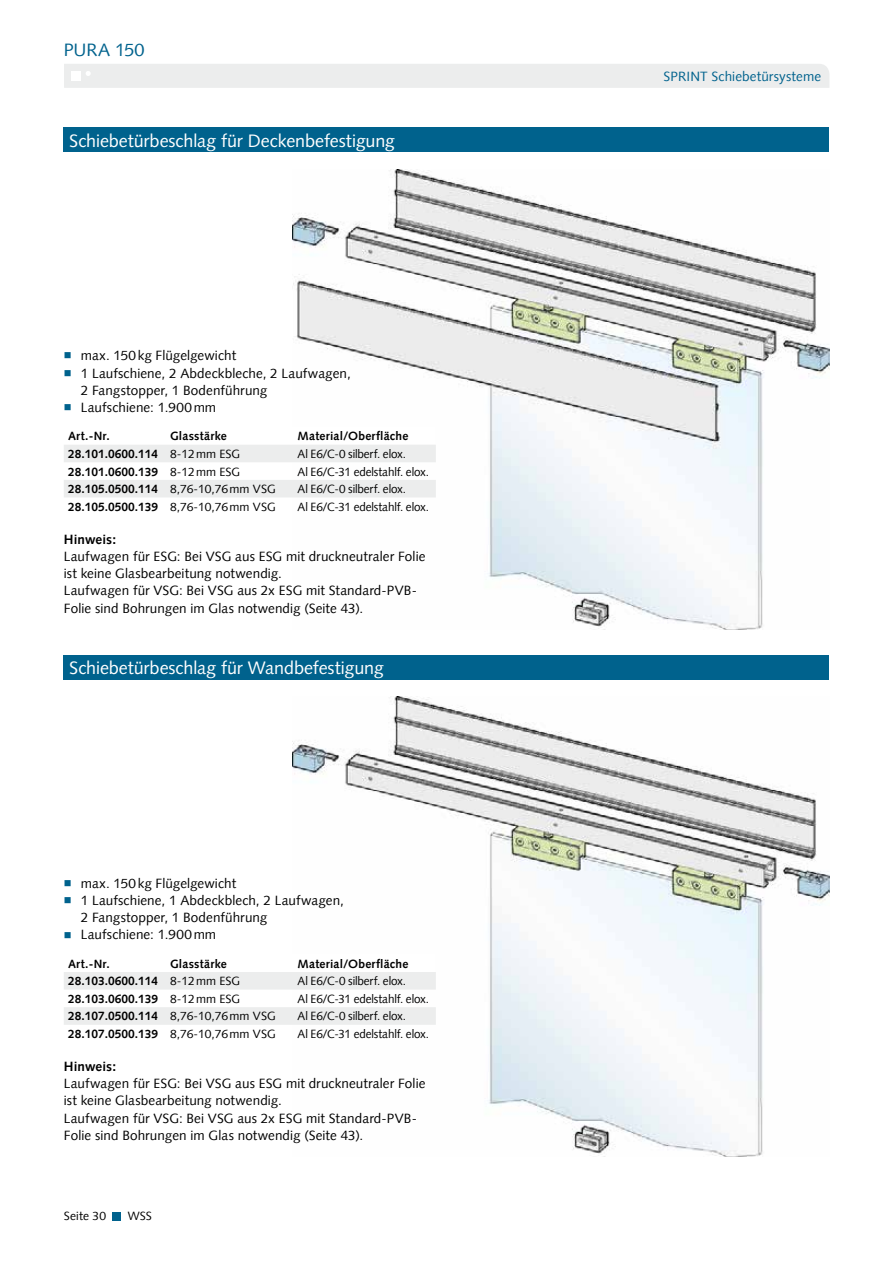
<style>
.page{position:relative;width:893px;height:1263px;background:#fff}
.page>*{position:absolute;margin:0;border:0;box-sizing:border-box;transform-origin:0 0}
.t1{font:18px "Syntax";letter-spacing:-.005em;color:#fff}
.t2{font:18px "Syntax Com";color:#00628d}
.t3{font:13.5px/17.2px "Syntax Com";letter-spacing:.005em;color:#000}
.t4{font:13.5px "Syntax Com";letter-spacing:.01em;color:#00628d}
.t5{font:700 13.5px "Syntax Com";letter-spacing:.005em;color:#000}
.t6{font:700 12px "Syntax Com";color:#000}
.t7{font:12px "Syntax Com";letter-spacing:-.01em;color:#000}
.t8{font:700 12px "Syntax Com";letter-spacing:.02em;color:#000}
.s1{font-weight:400}
</style>
<div class="page">
<div style="left:113px;top:1212px;width:8px;height:8px;background:#00628d"></div>
<div style="left:64px;top:64px;width:765px;height:24px;background:#eceded"></div>
<div style="left:71px;top:71px;width:9px;height:9px;background:#fff"></div>
<img style="left:293px;top:169px;width:536px;height:460px">
<div style="left:64px;top:128px;width:765px;height:24px;background:#00628d"></div>
<svg style="left:64px;top:426px;width:372px;height:71px"></svg>
<img style="left:293px;top:696px;width:536px;height:460px">
<div style="left:64px;top:655px;width:765px;height:24px;background:#00628d"></div>
<svg style="left:64px;top:954px;width:372px;height:71px"></svg>
<h1 class="t2" style="left:64px;top:39px;width:82px">PURA 150</h1>
<h1 class="t1" style="left:69px;top:130px;width:327px">Schiebetürbeschlag für Deckenbefestigung</h1>
<p class="t3" style="left:81px;top:347px;width:271px">max. 150kg Flügelgewicht<br>1 Laufschiene, 2 Abdeckbleche, 2 Laufwagen,<br>2 Fangstopper, 1 Bodenführung<br>Laufschiene: 1.900mm</p>
<p class="t6" style="left:68px;top:429px;width:43px">Art.-Nr.</p>
<p class="t8" style="left:170px;top:429px;width:58px">Glasstärke</p>
<p class="t8" style="left:298px;top:429px;width:112px">Material/Oberfläche</p>
<p class="t6" style="left:68px;top:447px;width:174px">28.101.0600.114 <span class="s1">8-12mm ESG</span></p>
<p class="t7" style="left:298px;top:447px;width:110px">Al E6/C-0 silberf. elox.</p>
<p class="t6" style="left:68px;top:464px;width:174px">28.101.0600.139 <span class="s1">8-12mm ESG</span></p>
<p class="t7" style="left:298px;top:464px;width:133px">Al E6/C-31 edelstahlf. elox.</p>
<p class="t6" style="left:68px;top:482px;width:209px">28.105.0500.114 <span class="s1">8,76-10,76mm VSG</span></p>
<p class="t7" style="left:298px;top:482px;width:110px">Al E6/C-0 silberf. elox.</p>
<p class="t6" style="left:68px;top:499px;width:209px">28.105.0500.139 <span class="s1">8,76-10,76mm VSG</span></p>
<p class="t7" style="left:298px;top:499px;width:133px">Al E6/C-31 edelstahlf. elox.</p>
<p class="t5" style="left:64px;top:531px;width:54px">Hinweis:</p>
<p class="t3" style="left:64px;top:548px;width:363px">Laufwagen für ESG: Bei VSG aus ESG mit druckneutraler Folie ist keine Glasbearbeitung notwendig.<br>Laufwagen für VSG: Bei VSG aus 2x ESG mit Standard-PVB-Folie sind Bohrungen im Glas notwendig (Seite 43).</p>
<h1 class="t1" style="left:69px;top:657px;width:316px">Schiebetürbeschlag für Wandbefestigung</h1>
<p class="t3" style="left:81px;top:874px;width:265px">max. 150kg Flügelgewicht<br>1 Laufschiene, 1 Abdeckblech, 2 Laufwagen,<br>2 Fangstopper, 1 Bodenführung<br>Laufschiene: 1.900mm</p>
<p class="t6" style="left:68px;top:956px;width:43px">Art.-Nr.</p>
<p class="t8" style="left:170px;top:956px;width:58px">Glasstärke</p>
<p class="t8" style="left:298px;top:956px;width:112px">Material/Oberfläche</p>
<p class="t6" style="left:68px;top:974px;width:174px">28.103.0600.114 <span class="s1">8-12mm ESG</span></p>
<p class="t7" style="left:298px;top:974px;width:110px">Al E6/C-0 silberf. elox.</p>
<p class="t6" style="left:68px;top:992px;width:174px">28.103.0600.139 <span class="s1">8-12mm ESG</span></p>
<p class="t7" style="left:298px;top:991px;width:133px">Al E6/C-31 edelstahlf. elox.</p>
<p class="t6" style="left:68px;top:1009px;width:209px">28.107.0500.114 <span class="s1">8,76-10,76mm VSG</span></p>
<p class="t7" style="left:298px;top:1009px;width:110px">Al E6/C-0 silberf. elox.</p>
<p class="t6" style="left:68px;top:1027px;width:209px">28.107.0500.139 <span class="s1">8,76-10,76mm VSG</span></p>
<p class="t7" style="left:298px;top:1027px;width:133px">Al E6/C-31 edelstahlf. elox.</p>
<p class="t5" style="left:64px;top:1058px;width:54px">Hinweis:</p>
<p class="t3" style="left:64px;top:1075px;width:363px">Laufwagen für ESG: Bei VSG aus ESG mit druckneutraler Folie ist keine Glasbearbeitung notwendig.<br>Laufwagen für VSG: Bei VSG aus 2x ESG mit Standard-PVB-Folie sind Bohrungen im Glas notwendig (Seite 43).</p>
<p class="t7" style="left:64px;top:1209px;width:44px">Seite 30</p>
<p class="t7" style="left:128px;top:1209px;width:26px">WSS</p>
<p class="t4" style="left:664px;top:68px;width:159px">SPRINT Schiebetürsysteme</p>
</div>
